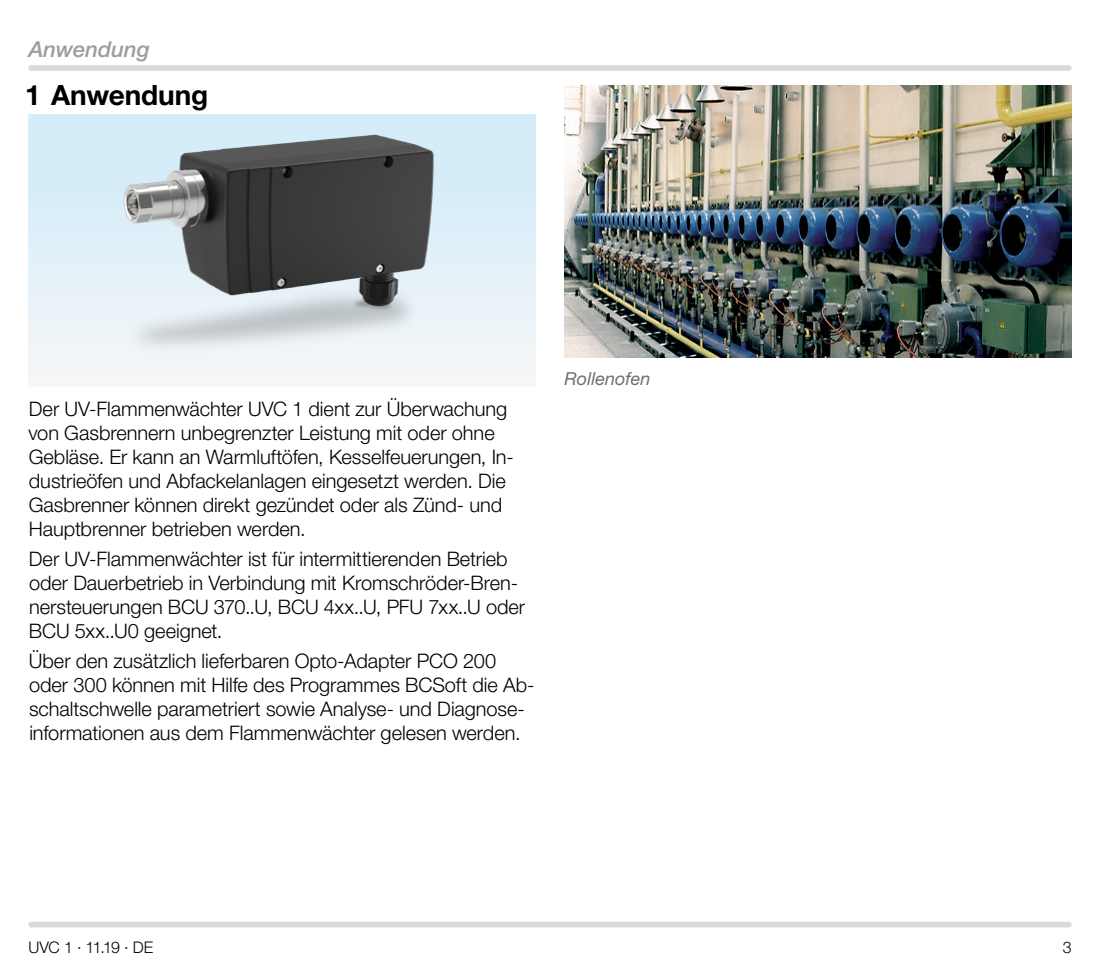
<style>
.page{position:relative;width:1100px;height:970px;background:#fff}
.page>*{position:absolute;margin:0;border:0;box-sizing:border-box;transform-origin:0 0}
.t1{font:700 28px "Helvetica Neue LT Pro";letter-spacing:-.005em;color:#000}
.t2{font:italic 500 22px "Helvetica Neue LT Pro";color:#9d9d9c}
.t3{font:300 20px/24px "Helvetica Neue LT Pro";letter-spacing:-.005em;color:#000}
.t4{font:italic 18px "Helvetica Neue LT Pro";color:#706f6f}
.t5{font:300 16px "Helvetica Neue LT Pro";letter-spacing:-.02em;color:#000}
</style>
<div class="page">
<div style="left:31px;top:921px;width:1038px;height:6px;background:#dadada"></div>
<div style="left:31px;top:65px;width:1038px;height:6px;background:#dadada"></div>
<div style="left:28px;top:114px;width:508px;height:272px;background:linear-gradient(to bottom,#ceebfa,#f5f6f7)"></div>
<img style="left:88px;top:114px;width:388px;height:272px">
<img style="left:564px;top:85px;width:507px;height:272px">
<p class="t2" style="left:28px;top:36px;width:123px">Anwendung</p>
<h1 class="t1" style="left:25px;top:78px;width:185px">1 Anwendung</h1>
<p class="t3" style="left:28px;top:396px;width:487px">Der UV-Flammenwächter UVC 1 dient zur Überwachung von Gasbrennern unbegrenzter Leistung mit oder ohne Gebläse. Er kann an Warmluftöfen, Kesselfeuerungen, In&shy;dustrieöfen und Abfackelanlagen eingesetzt werden. Die Gasbrenner können direkt gezündet oder als Zünd- und Hauptbrenner betrieben werden.</p>
<p class="t3" style="left:29px;top:546px;width:498px">Der UV-Flammenwächter ist für intermittierenden Betrieb oder Dauerbetrieb in Verbindung mit Kromschröder-Bren&shy;nersteuerungen BCU 370..U, BCU 4xx..U, PFU 7xx..U oder BCU 5xx..U0 geeignet.</p>
<p class="t3" style="left:29px;top:648px;width:507px">Über den zusätzlich lieferbaren Opto-Adapter PCO 200 oder 300 können mit Hilfe des Programmes BCSoft die Ab&shy;schaltschwelle parametriert sowie Analyse- und Diagnose&shy;informationen aus dem Flammenwächter gelesen werden.</p>
<p class="t4" style="left:565px;top:367px;width:87px">Rollenofen</p>
<p class="t5" style="left:28px;top:937px;width:126px">UVC 1 · 11.19 · DE</p>
<p class="t5" style="left:1063px;top:937px;width:10px">3</p>
</div>
